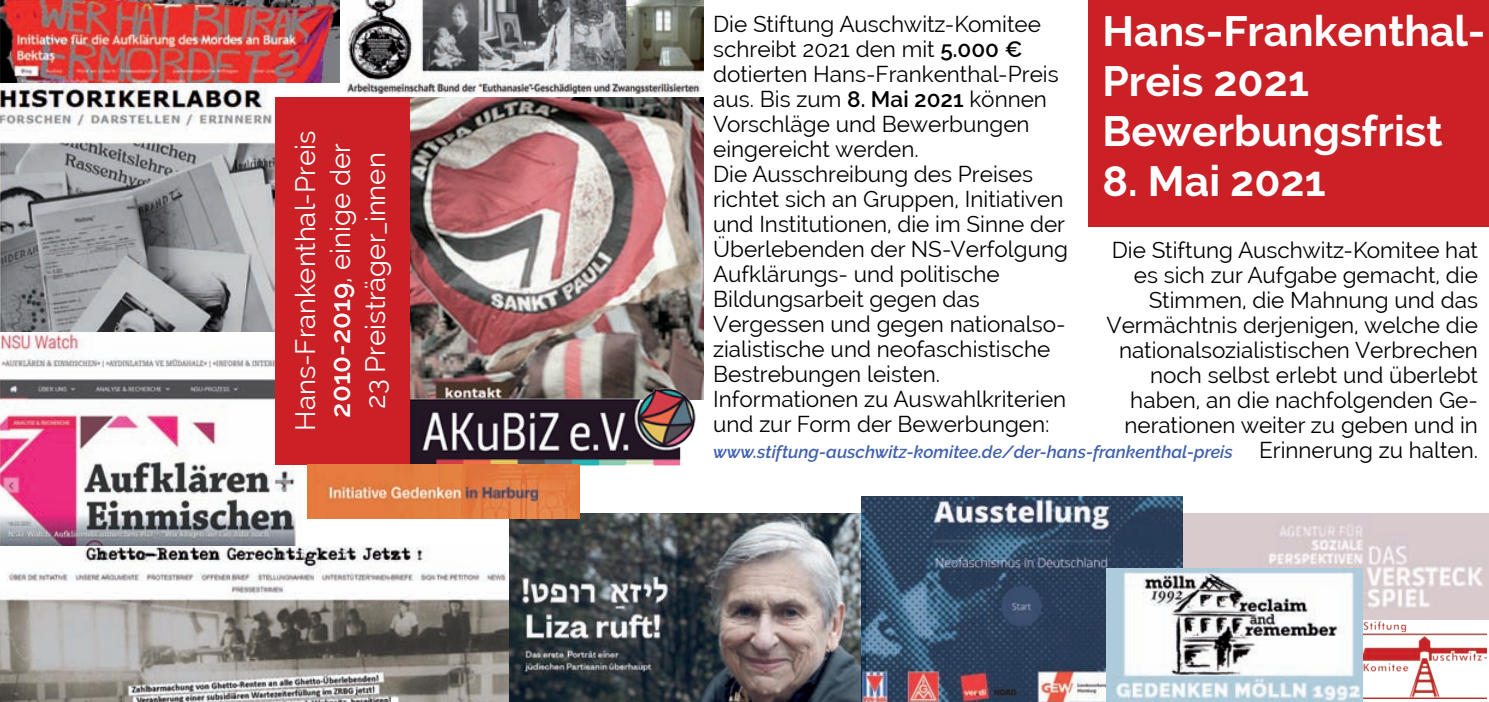
<style>
.page{position:relative;width:1489px;height:702px;background:#fff}
.page>*{position:absolute;margin:0;border:0;box-sizing:border-box;transform-origin:0 0}
.t1{font:700 42.5px/50px "Raleway";color:#fff}
.t2{font:27.5px/35px "Raleway";color:#fff;text-align:center}
.t3{font:22.5px/25px "Raleway";color:#000;text-align:right}
.t4{font:italic 600 17.5px "Raleway";color:#4161ad}
.s1{font-weight:600}
.s2{color:#fff}
</style>
<div class="page">
<div style="left:1088px;top:0;width:400px;height:227px;background:#ca2026"></div>
<img style="left:1182px;top:513px;width:306px;height:106px">
<img style="left:410px;top:97px;width:294px;height:302px">
<img style="left:0;top:329px;width:302px;height:217px">
<img style="left:0;top:546px;width:509px;height:156px">
<img style="left:509px;top:514px;width:352px;height:188px">
<img style="left:861px;top:497px;width:321px;height:205px">
<img style="left:1363px;top:621px;width:123px;height:77px">
<img style="left:0;top:83px;width:274px;height:248px">
<img style="left:410px;top:380px;width:292px;height:91px">
<img style="left:346px;top:1px;width:358px;height:92px">
<img style="left:0;top:0;width:339px;height:83px">
<div style="left:275px;top:97px;width:135px;height:367px;background:#ca2026"></div>
<img style="left:307px;top:464px;width:272px;height:55px">
<img style="left:1106px;top:568px;width:256px;height:134px">
<p class="t2" style="left:288px;top:431px;width:301px;rotate:-90deg">Hans-Frankenthal-Preis</p>
<p class="t2" style="left:323px;top:417px;width:276px;rotate:-90deg"><span class="s1">2010-2019</span>, einige der<br>23 Preisträger_innen</p>
<p class="t3" style="left:713px;top:11px;width:356px;text-align:left">Die Stiftung Auschwitz-Komitee schreibt 2021 den mit <span class="s1">5.000 € </span>dotierten Hans-Frankenthal-Preis aus. Bis zum <span class="s1">8. Mai 2021</span> können<br>Vorschläge und Bewerbungen eingereicht werden.<br>Die Ausschreibung des Preises richtet sich an Gruppen, Initiativen und Institutionen, die im Sinne der<br>Überlebenden der NS-Verfolgung<br>Aufklärungs- und politische<br>Bildungsarbeit gegen das<br>Vergessen und gegen nationalso&shy;zialistische und neofaschistische<br>Bestrebungen leisten.<br>Informationen zu Auswahlkriterien</p>
<h1 class="t1" style="left:1102px;top:7px;width:384px">Hans-Frankenthal-<br>Preis 2021<br>Bewerbungsfrist</h1>
<h1 class="t1" style="left:1102px;top:157px;width:225px">8. Mai 2021</h1>
<p class="t3" style="left:1106px;top:237px;width:373px">Die Stiftung Auschwitz-Komitee hat es sich zur Aufgabe gemacht, die<br>Stimmen, die Mahnung und das<br>Vermächtnis derjenigen, welche die nationalsozialistischen Verbrechen noch selbst erlebt und überlebt haben, an die nachfolgenden Ge&shy;nerationen weiter zu geben und in<br>Erinnerung zu halten.</p>
<p class="t3" style="left:713px;top:411px;width:338px">und zur Form der Bewerbungen:</p>
<p class="t4" style="left:713px;top:441px;width:751px">www.stiftung-auschwitz-komitee.de/der-hans-frankenthal-preis<span class="s2">/der-hans-frankenthal-preis</span></p>
</div>
